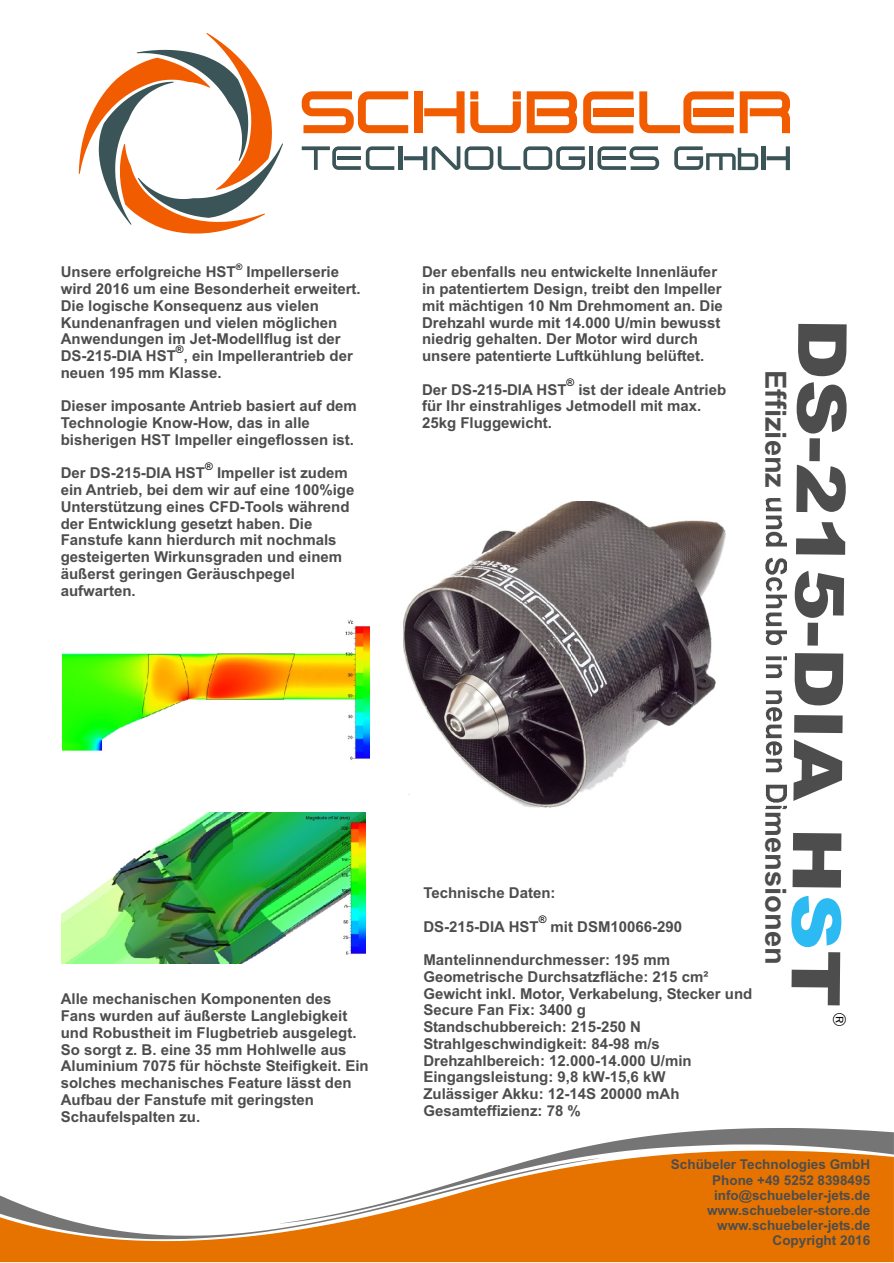
<style>
.page{position:relative;width:894px;height:1263px;background:#fff}
.page>*{position:absolute;margin:0;border:0;box-sizing:border-box;transform-origin:0 0}
.t1{font:900 67.5px "Arial";color:#4d4d4d;scale:1.17 1}
.t2{font:700 29.1px "Arial";color:#4d4d4d}
.t3{font:18px "Avant Garde Bk BT";color:#000}
.t4{font:700 15px/16.8px "Arial";color:#4d4d4d}
.t5{font:700 13.5px/15.1px "Arial";color:#4d4d4d;text-align:right}
.t6{font:10.5px "Arial";color:#000}
.t7{font:9px "Arial";color:#000}
</style>
<div class="page">
<svg style="left:302px;top:91px;width:106px;height:42px"></svg>
<div style="left:414px;top:91px;width:8px;height:42px;background:#f25c00"></div>
<svg style="left:424px;top:91px;width:97px;height:42px"></svg>
<svg style="left:527px;top:91px;width:50px;height:42px"></svg>
<svg style="left:583px;top:91px;width:50px;height:42px"></svg>
<div style="left:593px;top:108px;width:40px;height:8px;background:#f25c00"></div>
<svg style="left:639px;top:91px;width:95px;height:42px"></svg>
<div style="left:693px;top:108px;width:41px;height:8px;background:#f25c00"></div>
<svg style="left:740px;top:91px;width:50px;height:42px"></svg>
<svg style="left:302px;top:146px;width:92px;height:24px"></svg>
<hr style="left:589px;top:146px;width:4px;height:24px;background:#3b5457">
<svg style="left:598px;top:146px;width:61px;height:24px"></svg>
<svg style="left:674px;top:146px;width:84px;height:24px"></svg>
<hr style="left:761px;top:146px;width:4px;height:24px;background:#3b5457">
<svg style="left:767px;top:146px;width:23px;height:24px"></svg>
<hr style="left:399px;top:146px;width:4px;height:24px;background:#3b5457">
<svg style="left:404px;top:146px;width:181px;height:24px"></svg>
<svg style="left:79px;top:33px;width:204px;height:201px"></svg>
<svg style="left:567px;top:1128px;width:327px;height:23px;fill:#757575"></svg>
<svg style="left:0;top:1151px;width:894px;height:111px;fill:#e67300"></svg>
<img style="left:63px;top:619px;width:307px;height:141px">
<img style="left:62px;top:812px;width:304px;height:151px">
<img style="left:403px;top:502px;width:384px;height:306px">
<p class="t7" style="left:236px;top:264px;width:8px">®</p>
<p class="t4" style="left:61px;top:265px;width:302px">Unsere erfolgreiche HST Impellerserie wird 2016 um eine Besonderheit erweitert.<br>Die logische Konsequenz aus vielen Kundenanfragen und vielen möglichen Anwendungen im Jet-Modellflug ist der DS-215-DIA HST , ein Impellerantrieb der neuen 195 mm Klasse.</p>
<p class="t4" style="left:61px;top:399px;width:298px">Dieser imposante Antrieb basiert auf dem<br>Technologie Know-How, das in alle bisherigen HST Impeller eingeflossen ist.</p>
<p class="t4" style="left:61px;top:466px;width:295px">Der DS-215-DIA HST Impeller ist zudem ein Antrieb, bei dem wir auf eine 100%ige Unterstützung eines CFD-Tools während der Entwicklung gesetzt haben. Die Fanstufe kann hierdurch mit nochmals gesteigerten Wirkunsgraden und einem äußerst geringen Geräuschpegel aufwarten.</p>
<p class="t6" style="left:176px;top:345px;width:9px">®</p>
<p class="t6" style="left:205px;top:462px;width:9px">®</p>
<p class="t4" style="left:61px;top:992px;width:310px">Alle mechanischen Komponenten des Fans wurden auf äußerste Langlebigkeit und Robustheit im Flugbetrieb ausgelegt.<br>So sorgt z. B. eine 35 mm Hohlwelle aus Aluminium 7075 für höchste Steifigkeit. Ein solches mechanisches Feature lässt den Aufbau der Fanstufe mit geringsten Schaufelspalten zu.</p>
<p class="t4" style="left:422px;top:265px;width:302px">Der ebenfalls neu entwickelte Innenläufer in patentiertem Design, treibt den Impeller mit mächtigen 10 Nm Drehmoment an. Die Drehzahl wurde mit 14.000 U/min bewusst niedrig gehalten. Der Motor wird durch unsere patentierte Luftkühlung belüftet.</p>
<p class="t4" style="left:422px;top:382px;width:306px">Der DS-215-DIA HST ist der ideale Antrieb für Ihr einstrahliges Jetmodell mit max.<br>25kg Fluggewicht.</p>
<p class="t6" style="left:567px;top:379px;width:9px">®</p>
<p class="t4" style="left:423px;top:886px;width:134px">Technische Daten:</p>
<p class="t4" style="left:423px;top:919px;width:260px">DS-215-DIA HST mit DSM10066-290</p>
<p class="t4" style="left:423px;top:953px;width:330px">Mantelinnendurchmesser: 195 mm Geometrische Durchsatzfläche: 215 cm²<br>Gewicht inkl. Motor, Verkabelung, Stecker und Secure Fan Fix: 3400 g<br>Standschubbereich: 215-250 N Strahlgeschwindigkeit: 84-98 m/s Drehzahlbereich: 12.000-14.000 U/min Eingangsleistung: 9,8 kW-15,6 kW<br>Zulässiger Akku: 12-14S 20000 mAh Gesamteffizienz: 78 %</p>
<p class="t6" style="left:539px;top:916px;width:9px">®</p>
<h1 class="t1" style="left:849px;top:319px;width:591px;rotate:91deg">D -21 D- IAH T</h1>
<h2 class="t2" style="left:787px;top:370px;width:596px;rotate:90deg">Effizienz und Schub in neuen Dimensionen</h2>
<p class="t3" style="left:847px;top:1012px;width:17px;rotate:90deg">®</p>
<p class="t5" style="left:671px;top:1158px;width:201px">Schübeler Technologies GmbH<br>Phone +49 5252 8398495 info@schuebeler-jets.de www.schuebeler-store.de www.schuebeler-jets.de<br>Copyright 2016</p>
</div>
